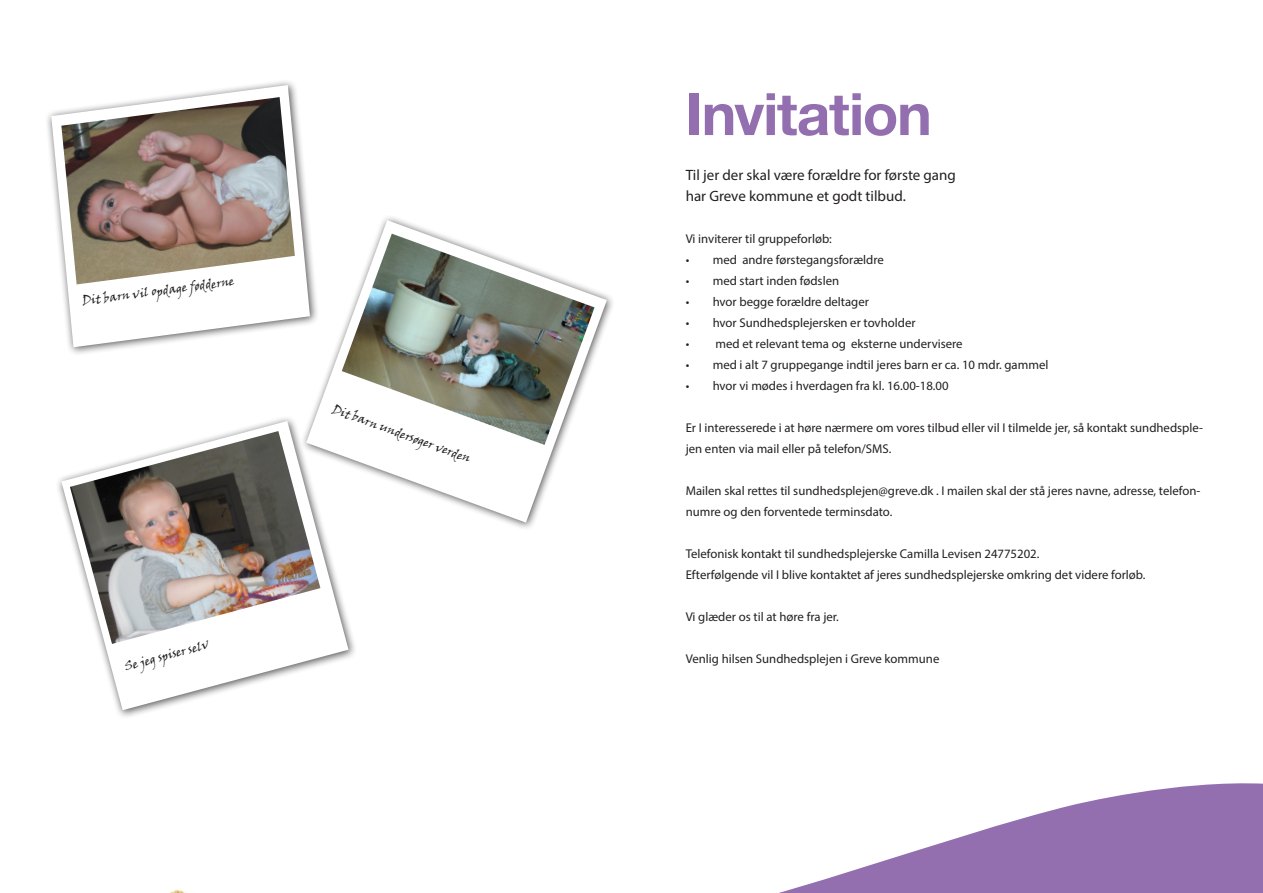
<style>
.page{position:relative;width:1263px;height:893px;background:#fff}
.page>*{position:absolute;margin:0;border:0;box-sizing:border-box;transform-origin:0 0}
.Overskrift{font:700 58.5px "Helvetica Neue";letter-spacing:-.02em;color:#936fb0}
.Brødtekst{font:15px/21px "Myriad Pro";color:#231f20}
.Brødtekst-2{font:12.75px/21px "Myriad Pro";color:#231f20}
.Billedtekst{font:12px "Viner Hand ITC";color:#231f20}
.Brødtekst-3{font:12px "Viner Hand ITC";color:#231f20}
</style>
<div class="page">
<img style="left:170px;top:890px;width:17px;height:3px">
<div style="left:45px;top:79px;width:274px;height:277px;background:#231f20;opacity:.75"></div>
<svg style="left:51px;top:85px;width:259px;height:262px"></svg>
<img style="left:61px;top:97px;width:234px;height:187px">
<div style="left:300px;top:214px;width:316px;height:317px;background:#231f20;opacity:.75"></div>
<svg style="left:306px;top:220px;width:301px;height:303px"></svg>
<div style="left:55px;top:415px;width:303px;height:304px;background:#fff"></div>
<svg style="left:61px;top:421px;width:288px;height:289px"></svg>
<img style="left:342px;top:234px;width:252px;height:211px">
<img style="left:70px;top:431px;width:250px;height:213px">
<svg style="left:779px;top:783px;width:484px;height:110px;fill:#936fb0"></svg>
<p class="Brødtekst-3" style="left:81px;top:293px;width:155px;rotate:-7deg">Dit barn vil opdage fødderne</p>
<p class="Billedtekst" style="left:123px;top:659px;width:88px;rotate:-15deg">Se jeg spiser selv</p>
<p class="Billedtekst" style="left:335px;top:402px;width:148px;rotate:20deg">Dit barn undersøger verden</p>
<p class="Overskrift" style="left:686px;top:78px;width:248px">Invitation</p>
<p class="Brødtekst" style="left:686px;top:164px;width:272px">Til jer der skal være forældre for første gang har Greve kommune et godt tilbud.</p>
<p class="Brødtekst-2" style="left:686px;top:228px;width:148px">Vi inviterer til gruppeforløb:</p>
<p class="Brødtekst-2" style="left:686px;top:249px;width:200px">• med andre førstegangsforældre</p>
<p class="Brødtekst-2" style="left:686px;top:270px;width:155px">• med start inden fødslen</p>
<p class="Brødtekst-2" style="left:686px;top:291px;width:185px">• hvor begge forældre deltager</p>
<p class="Brødtekst-2" style="left:686px;top:312px;width:231px">• hvor Sundhedsplejersken er tovholder</p>
<p class="Brødtekst-2" style="left:686px;top:333px;width:278px">• med et relevant tema og eksterne undervisere</p>
<p class="Brødtekst-2" style="left:686px;top:354px;width:364px">• med i alt 7 gruppegange indtil jeres barn er ca. 10 mdr. gammel</p>
<p class="Brødtekst-2" style="left:686px;top:375px;width:264px">• hvor vi mødes i hverdagen fra kl. 16.00-18.00</p>
<p class="Brødtekst-2" style="left:686px;top:417px;width:519px">Er I interesserede i at høre nærmere om vores tilbud eller vil I tilmelde jer, så kontakt sundhedsple&shy;jen enten via mail eller på telefon/SMS.</p>
<p class="Brødtekst-2" style="left:686px;top:480px;width:516px">Mailen skal rettes til sundhedsplejen@greve.dk . I mailen skal der stå jeres navne, adresse, telefon&shy;numre og den forventede terminsdato.</p>
<p class="Brødtekst-2" style="left:686px;top:543px;width:355px">Telefonisk kontakt til sundhedsplejerske Camilla Levisen 24775202.</p>
<p class="Brødtekst-2" style="left:686px;top:564px;width:461px">Efterfølgende vil I blive kontaktet af jeres sundhedsplejerske omkring det videre forløb.</p>
<p class="Brødtekst-2" style="left:686px;top:606px;width:155px">Vi glæder os til at høre fra jer.</p>
<p class="Brødtekst-2" style="left:686px;top:648px;width:255px">Venlig hilsen Sundhedsplejen i Greve kommune</p>
</div>
